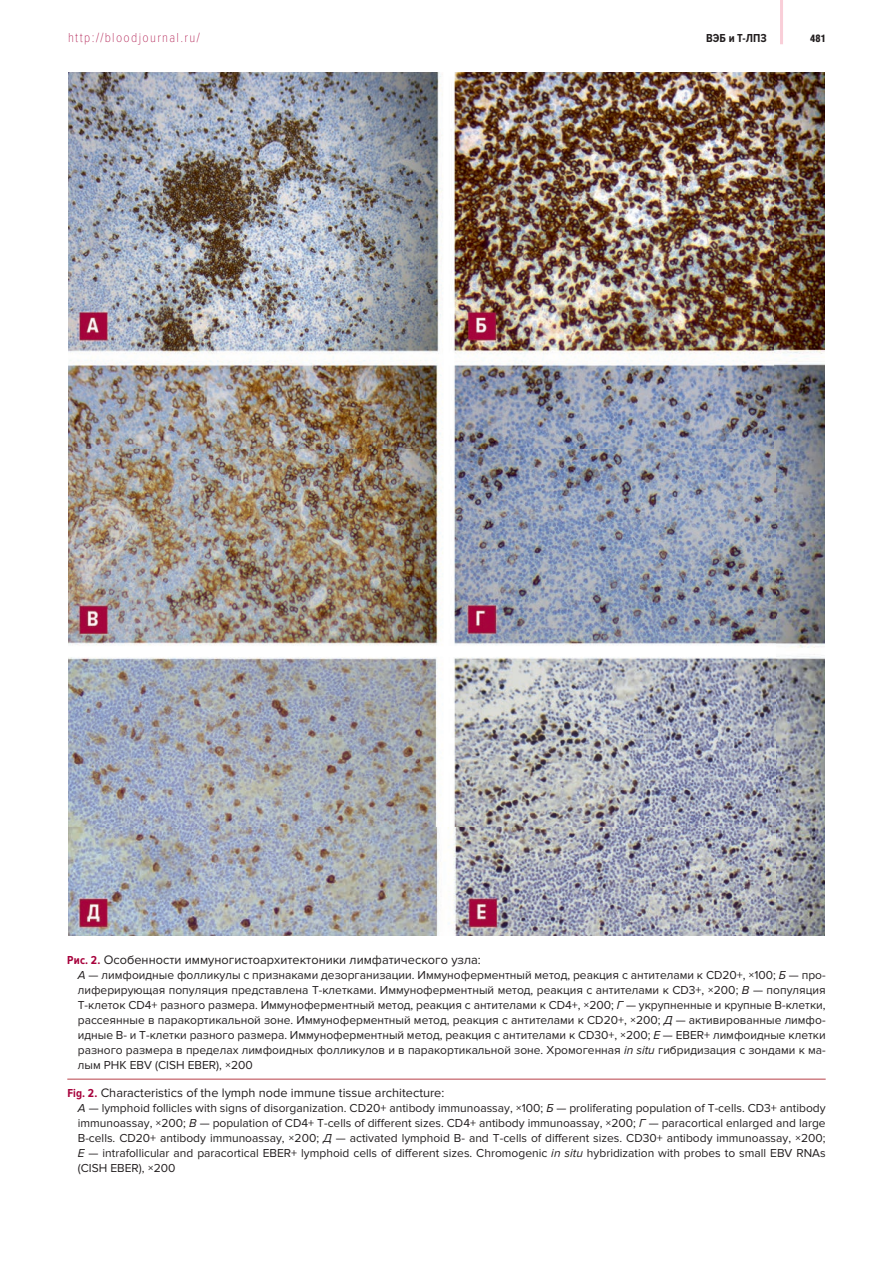
<style>
.page{position:relative;width:893px;height:1263px;background:#fff}
.page>*{position:absolute;margin:0;border:0;box-sizing:border-box;transform-origin:0 0}
.t1{font:100 13.5px "Proxima Nova Cond";letter-spacing:.1em;color:#a7023c}
.t2{font:12.75px "Proxima Nova";color:#231f20}
.t3{font:12px/15px "Proxima Nova";color:#231f20;text-align:justify}
.t4{font:700 12px "Proxima Nova Cond";letter-spacing:.005em;color:#231f20}
.t5{font:900 10.5px "Helios Cond";color:#231f20}
.s1{font-family:"Proxima Nova Cond";font-weight:700;font-size:12px;color:#a7023c}
.s2{font-style:italic}
</style>
<div class="page">
<hr style="left:780px;top:0;width:3px;height:44px;background:#f9ced8">
<img style="left:68px;top:72px;width:757px;height:864px">
<hr style="left:67px;top:1078px;width:759px;height:2px;background:#cf8086">
<p class="t1" style="left:68px;top:30px;width:133px">http://bloodjournal.ru/</p>
<p class="t4" style="left:706px;top:31px;width:62px">ВЭБ и Т-ЛПЗ</p>
<p class="t5" style="left:810px;top:32px;width:17px">481</p>
<p class="t2" style="left:67px;top:953px;width:415px"><span class="s1">Рис. 2.</span> Особенности иммуногистоархитектоники лимфатического узла:</p>
<p class="t3" style="left:78px;top:968px;width:749px"><span class="s2">A</span> — лимфоидные фолликулы с признаками дезорганизации. Иммуноферментный метод, реакция с антителами к CD20+, ×100; <span class="s2">Б</span> — про&shy;лиферирующая популяция представлена Т-клетками. Иммуноферментный метод, реакция с антителами к CD3+, ×200; <span class="s2">В</span> — популяция Т-клеток CD4+ разного размера. Иммуноферментный метод, реакция с антителами к CD4+, ×200; <span class="s2">Г</span> — укрупненные и крупные В-клетки, рассеянные в паракортикальной зоне. Иммуноферментный метод, реакция с антителами к CD20+, ×200; <span class="s2">Д</span> — активированные лимфо&shy;идные В- и Т-клетки разного размера. Иммуноферментный метод, реакция с антителами к CD30+, ×200; <span class="s2">Е</span> — EBER+ лимфоидные клетки разного размера в пределах лимфоидных фолликулов и в паракортикальной зоне. Хромогенная <span class="s2">in situ</span> гибридизация с зондами к ма&shy;лым РНК EBV (CISH EBER), ×200</p>
<p class="t2" style="left:67px;top:1085px;width:379px"><span class="s1">Fig. 2.</span> Characteristics of the lymph node immune tissue architecture:</p>
<p class="t3" style="left:78px;top:1101px;width:749px"><span class="s2">A</span> — lymphoid follicles with signs of disorganization. CD20+ antibody immunoassay, ×100; <span class="s2">Б</span> — proliferating population of T-cells. CD3+ antibody immunoassay, ×200; <span class="s2">В</span> — population of CD4+ T-cells of different sizes. CD4+ antibody immunoassay, ×200; <span class="s2">Г</span> — paracortical enlarged and large В-cells. CD20+ antibody immunoassay, ×200; <span class="s2">Д</span> — activated lymphoid В- and Т-cells of different sizes. CD30+ antibody immunoassay, ×200; <span class="s2">Е</span> — intrafollicular and paracortical EBER+ lymphoid cells of different sizes. Chromogenic <span class="s2">in situ</span> hybridization with probes to small EBV RNAs (CISH EBER), ×200</p>
</div>
